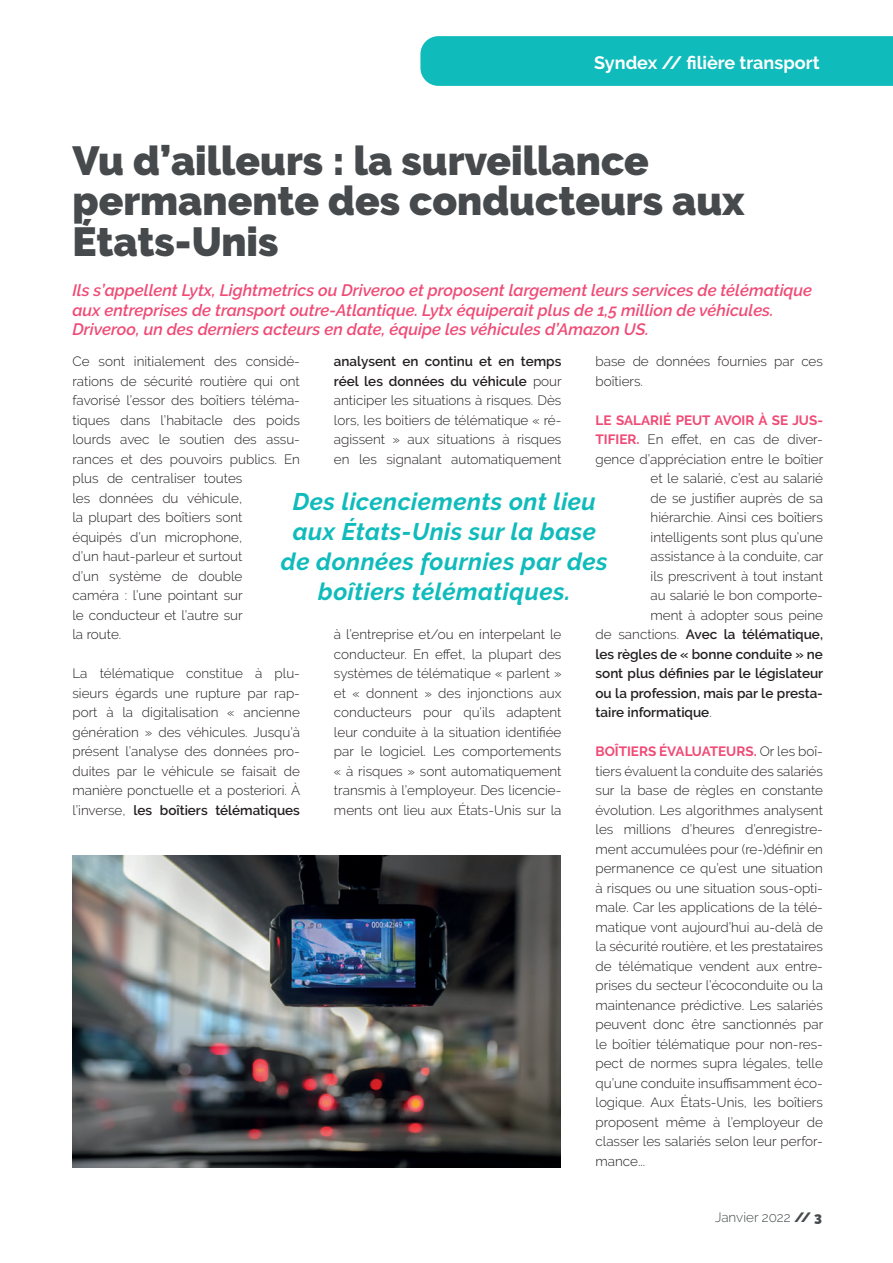
<style>
.page{position:relative;width:893px;height:1263px;background:#fff}
.page>*{position:absolute;margin:0;border:0;box-sizing:border-box;transform-origin:0 0}
.Rubrique{font:900 40.5px/40.5px "Raleway";color:#464a4c}
.Texte_courant{font:italic 700 24px/30px "Raleway";letter-spacing:.02em;color:#0fbbbb;text-align:center}
.t1{font:700 18px "Raleway";color:#fff}
.Rubrique-2{font:italic 600 16.5px/19.5px "Raleway";color:#f04a75}
.Texte_courant-2{font:300 13.5px/19.5px "Raleway";color:#231f20;text-align:justify}
.Texte_courant-3{font:600 13.5px "Raleway";color:#231f20}
.Texte_courant-4{font:700 13.5px "Raleway";color:#f04a75}
.t2{font:300 13.5px "Raleway";color:#464a4c}
.s1{font-weight:600}
.s2{font-weight:700;color:#f04a75}
.s3{font-weight:300}
.s4{font-weight:900}
</style>
<div class="page">
<div style="left:420px;top:36px;width:473px;height:50px;background:#0fbbbb"></div>
<img style="left:72px;top:855px;width:488px;height:312px">
<h3 class="t1" style="left:594px;top:53px;width:227px">Syndex // filière transport</h3>
<p class="Rubrique" style="left:72px;top:140px;width:674px">Vu d’ailleurs : la surveillance permanente des conducteurs aux<br>États-Unis</p>
<p class="Rubrique-2" style="left:72px;top:281px;width:741px">Ils s’appellent Lytx, Lightmetrics ou Driveroo et proposent largement leurs services de télématique aux entreprises de transport outre-Atlantique. Lytx équiperait plus de 1,5 million de véhicules.<br>Driveroo, un des derniers acteurs en date, équipe les véhicules d’Amazon US.</p>
<p class="Texte_courant-2" style="left:72px;top:351px;width:229px;text-align:left">Ce sont initialement des considé&shy;rations de sécurité routière qui ont favorisé l’essor des boîtiers téléma&shy;tiques dans l’habitacle des poids lourds avec le soutien des assu&shy;rances et des pouvoirs publics. En plus de centraliser toutes<br>les données du véhicule,<br>la plupart des boîtiers sont<br>équipés d’un microphone,<br>d’un haut-parleur et surtout<br>d’un système de double<br>caméra : l’une pointant sur<br>le conducteur et l’autre sur<br>la route.</p>
<p class="Texte_courant-2" style="left:72px;top:663px;width:229px">La télématique constitue à plu&shy;sieurs égards une rupture par rap&shy;port à la digitalisation « ancienne génération » des véhicules. Jusqu’à présent l’analyse des données pro&shy;duites par le véhicule se faisait de manière ponctuelle et a posteriori. À l’inverse, <span class="s1">les boîtiers télématiques</span></p>
<p class="Texte_courant-2" style="left:595px;top:351px;width:229px">base de données fournies par ces boîtiers.</p>
<p class="Texte_courant-4" style="left:595px;top:412px;width:229px">LE SALARIÉ PEUT AVOIR À SE JUS-</p>
<p class="Texte_courant-2" style="left:595px;top:429px;width:229px"><span class="s2">TIFIER.</span> En effet, en cas de diver-</p>
<p class="Texte_courant-2" style="left:595px;top:449px;width:229px">gence d’appréciation entre le boîtier</p>
<p class="Texte_courant-2" style="left:651px;top:468px;width:174px">et le salarié, c’est au salarié</p>
<p class="Texte_courant-2" style="left:651px;top:488px;width:174px">de se justifier auprès de sa</p>
<p class="Texte_courant-2" style="left:651px;top:507px;width:174px">hiérarchie. Ainsi ces boîtiers</p>
<p class="Texte_courant-2" style="left:651px;top:527px;width:174px">intelligents sont plus qu’une</p>
<p class="Texte_courant-2" style="left:651px;top:546px;width:174px">assistance à la conduite, car</p>
<p class="Texte_courant-2" style="left:651px;top:566px;width:174px">ils prescrivent à tout instant</p>
<p class="Texte_courant-2" style="left:651px;top:585px;width:174px">au salarié le bon comporte-</p>
<p class="Texte_courant-2" style="left:651px;top:605px;width:174px">ment à adopter sous peine</p>
<p class="Texte_courant-3" style="left:595px;top:626px;width:229px"><span class="s3">de sanctions.</span> Avec la télématique,</p>
<p class="Texte_courant-3" style="left:595px;top:646px;width:229px">les règles de « bonne conduite » ne</p>
<p class="Texte_courant-3" style="left:595px;top:665px;width:229px">sont plus définies par le législateur</p>
<p class="Texte_courant-3" style="left:595px;top:685px;width:229px">ou la profession, mais par le presta-</p>
<p class="Texte_courant-3" style="left:595px;top:704px;width:118px">taire informatique<span class="s3">.</span></p>
<p class="Texte_courant-2" style="left:595px;top:741px;width:229px"><span class="s2">BOÎTIERS ÉVALUATEURS.</span> Or les boî&shy;tiers évaluent la conduite des salariés sur la base de règles en constante évolution. Les algorithmes analysent les millions d’heures d’enregistre&shy;ment accumulées pour (re-)définir en permanence ce qu’est une situation à risques ou une situation sous-opti&shy;male. Car les applications de la télé&shy;matique vont aujourd’hui au-delà de la sécurité routière, et les prestataires de télématique vendent aux entre&shy;prises du secteur l’écoconduite ou la maintenance prédictive. Les salariés peuvent donc être sanctionnés par le boîtier télématique pour non-res&shy;pect de normes supra légales, telle qu’une conduite insuffisamment éco&shy;logique. Aux États-Unis, les boîtiers proposent même à l’employeur de classer les salariés selon leur perfor&shy;mance...</p>
<p class="Texte_courant-2" style="left:334px;top:351px;width:229px"><span class="s1">analysent en continu et en temps réel les données du véhicule</span> pour anticiper les situations à risques. Dès lors, les boitiers de télématique « ré&shy;agissent » aux situations à risques en les signalant automatiquement</p>
<p class="Texte_courant" style="left:281px;top:487px;width:328px">Des licenciements ont lieu aux États-Unis sur la base de données fournies par des boîtiers télématiques.</p>
<p class="Texte_courant-2" style="left:334px;top:624px;width:229px">à l’entreprise et/ou en interpelant le conducteur. En effet, la plupart des systèmes de télématique « parlent » et « donnent » des injonctions aux conducteurs pour qu’ils adaptent leur conduite à la situation identifiée par le logiciel. Les comportements « à risques » sont automatiquement transmis à l’employeur. Des licencie&shy;ments ont lieu aux États-Unis sur la</p>
<p class="t2" style="left:715px;top:1209px;width:109px">Janvier 2022 <span class="s4">// 3</span></p>
</div>
